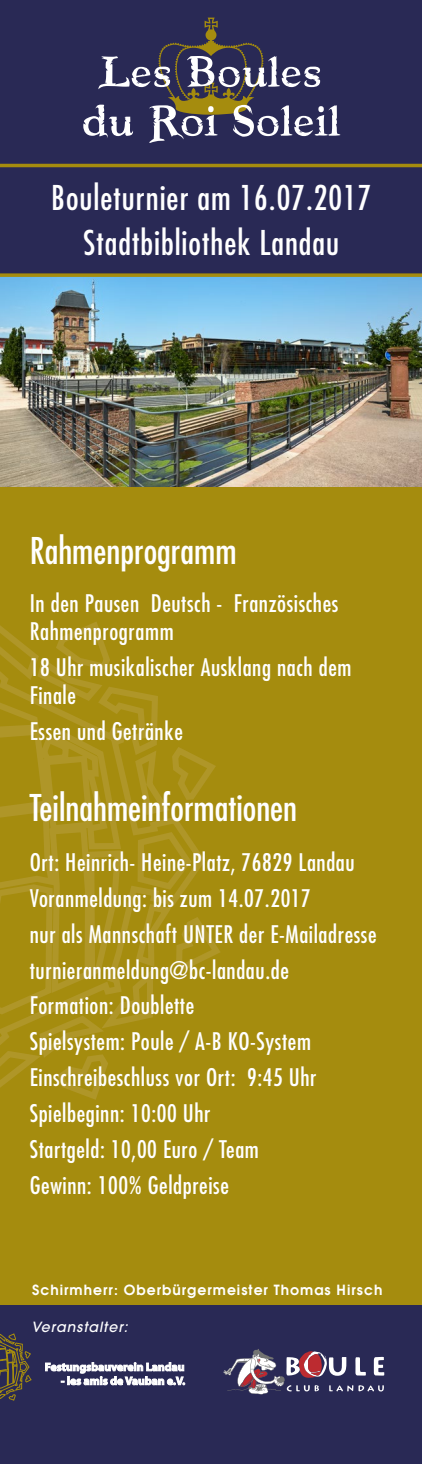
<style>
.page{position:relative;width:422px;height:1464px;background:#fff}
.page>*{position:absolute;margin:0;border:0;box-sizing:border-box;transform-origin:0 0}
.t1{font:63.88px "Freebooter";color:#fff}
.t2{font:condensed 35.88px "Futura";color:#fff}
.t3{font:condensed 33.25px/44.6px "Futura";letter-spacing:.03em;color:#fff;text-align:center}
.t4{font:condensed 23.62px/28.3px "Futura";letter-spacing:.025em;color:#fff}
.t5{font:600 14px "Avant Garde";letter-spacing:.07em;color:#fff}
.t6{font:italic 500 14px "Avant Garde";letter-spacing:.07em;color:#fff}
</style>
<div class="page">
<div style="left:0;top:0;width:422px;height:278px;background:#292955"></div>
<div style="left:0;top:486px;width:422px;height:968px;background:#a58c0e"></div>
<div style="left:0;top:1305px;width:422px;height:158px;background:#292955"></div>
<svg style="left:223px;top:1349px;width:161px;height:45px"></svg>
<svg style="left:0;top:1333px;width:32px;height:68px"></svg>
<svg style="left:45px;top:1362px;width:140px;height:22px"></svg>
<img style="left:0;top:277px;width:422px;height:209px">
<svg style="left:0;top:622px;width:220px;height:478px"></svg>
<svg style="left:158px;top:18px;width:105px;height:97px"></svg>
<hr style="left:0;top:164px;width:422px;height:3px;background:#a58c0e">
<svg style="left:0;top:273px;width:422px;height:4px;background:#968219"></svg>
<p class="t1" style="left:100px;top:40px;width:223px">Les Boules</p>
<p class="t1" style="left:81px;top:89px;width:260px">du Roi Soleil</p>
<p class="t3" style="left:51px;top:175px;width:322px">Bouleturnier am 16.07.2017<br>Stadtbibliothek Landau</p>
<p class="t2" style="left:30px;top:529px;width:208px">Rahmenprogramm</p>
<p class="t4" style="left:30px;top:589px;width:310px">In den Pausen Deutsch - Französisches<br>Rahmenprogramm</p>
<p class="t4" style="left:30px;top:653px;width:323px">18 Uhr musikalischer Ausklang nach dem<br>Finale</p>
<p class="t4" style="left:30px;top:717px;width:154px">Essen und Getränke</p>
<p class="t2" style="left:30px;top:786px;width:269px">Teilnahmeinformationen</p>
<p class="t4" style="left:30px;top:848px;width:326px">Ort: Heinrich- Heine-Platz, 76829 Landau</p>
<p class="t4" style="left:30px;top:884px;width:283px">Voranmeldung: bis zum 14.07.2017</p>
<p class="t4" style="left:30px;top:919px;width:348px">nur als Mannschaft UNTER der E-Mailadresse</p>
<p class="t4" style="left:30px;top:955px;width:260px">turnieranmeldung@bc-landau.de</p>
<p class="t4" style="left:30px;top:991px;width:166px">Formation: Doublette</p>
<p class="t4" style="left:30px;top:1027px;width:282px">Spielsystem: Poule / A-B KO-System</p>
<p class="t4" style="left:30px;top:1063px;width:288px">Einschreibeschluss vor Ort: 9:45 Uhr</p>
<p class="t4" style="left:30px;top:1098px;width:182px">Spielbeginn: 10:00 Uhr</p>
<p class="t4" style="left:30px;top:1134px;width:230px">Startgeld: 10,00 Euro / Team</p>
<p class="t4" style="left:30px;top:1170px;width:200px">Gewinn: 100% Geldpreise</p>
<p class="t5" style="left:32px;top:1280px;width:352px">Schirmherr: Oberbürgermeister Thomas Hirsch</p>
<p class="t6" style="left:32px;top:1318px;width:98px">Veranstalter:</p>
</div>
